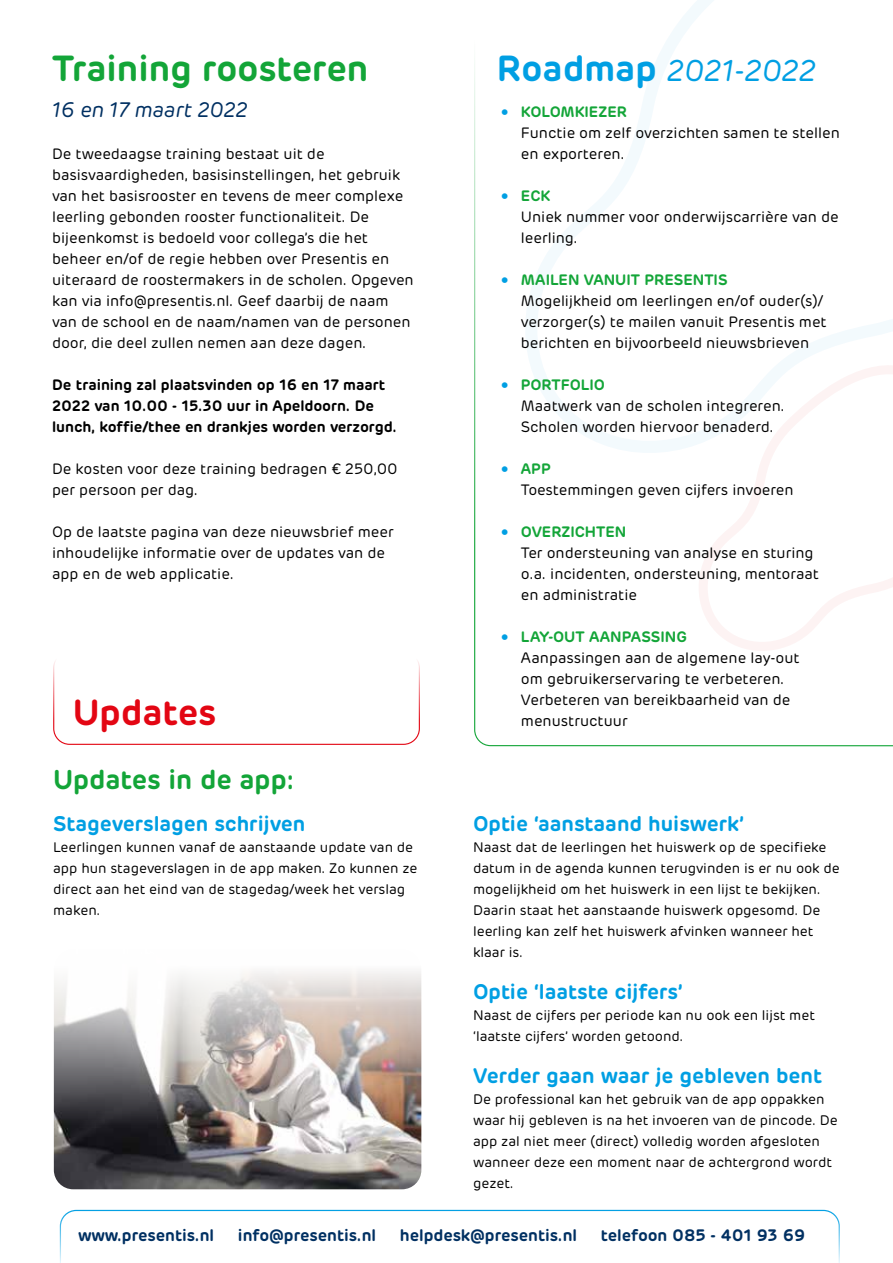
<style>
.page{position:relative;width:893px;height:1263px;background:#fff}
.page>*{position:absolute;margin:0;border:0;box-sizing:border-box;transform-origin:0 0}
.t1{font:600 36px "Rubrik";color:#13a538}
.t2{font:600 36px "Rubrik";letter-spacing:-.005em;color:#e30613}
.t3{font:italic 30px "Rubrik";color:#009fe3}
.t4{font:600 27px "Rubrik";color:#13a538}
.t5{font:600 21px "Rubrik";color:#009fe3}
.t6{font:italic 21px "Rubrik";color:#003062}
.t7{font:600 16.5px "Rubrik";color:#003062}
.t8{font:15px/21px "Rubrik";color:#000}
.t9{font:600 15px/21px "Rubrik";color:#000}
.t10{font:13.8px/21px "Rubrik";color:#000}
.s1{font-weight:600;font-style:normal;font-size:36px}
.s2{font-size:22.5px;color:#009fe3}
.s3{font-weight:600;color:#13a538}
</style>
<div class="page">
<svg style="left:474px;top:62px;width:419px;height:685px"></svg>
<svg style="left:59px;top:1209px;width:781px;height:54px"></svg>
<svg style="left:504px;top:0;width:389px;height:476px"></svg>
<svg style="left:685px;top:357px;width:208px;height:308px"></svg>
<div style="left:53px;top:651px;width:367px;height:94px;border:1px solid #e30613;border-radius:16px"></div>
<img style="left:54px;top:971px;width:367px;height:218px">
<h1 class="t1" style="left:52px;top:46px;width:318px">Training roosteren</h1>
<h2 class="t3" style="left:497px;top:53px;width:321px"><span class="s1">Roadmap</span> 2021-2022</h2>
<h3 class="t6" style="left:52px;top:98px;width:197px">16 en 17 maart 2022</h3>
<p class="t8" style="left:521px;top:102px;width:320px;text-indent:-21px"><span class="s2">•</span> <span class="s3">KOLOMKIEZER<br></span>Functie om zelf overzichten samen te stellen en exporteren.</p>
<p class="t8" style="left:521px;top:186px;width:319px;text-indent:-21px"><span class="s2">•</span> <span class="s3">ECK<br></span>Uniek nummer voor onderwijscarrière van de leerling.</p>
<p class="t8" style="left:521px;top:270px;width:307px;text-indent:-21px"><span class="s2">•</span> <span class="s3">MAILEN VANUIT PRESENTIS<br></span>Mogelijkheid om leerlingen en/of ouder(s)/ verzorger(s) te mailen vanuit Presentis met berichten en bijvoorbeeld nieuwsbrieven</p>
<p class="t8" style="left:521px;top:375px;width:265px;text-indent:-21px"><span class="s2">•</span> <span class="s3">PORTFOLIO<br></span>Maatwerk van de scholen integreren.<br>Scholen worden hiervoor benaderd.</p>
<p class="t8" style="left:521px;top:459px;width:274px;text-indent:-21px"><span class="s2">•</span> <span class="s3">APP<br></span>Toestemmingen geven cijfers invoeren</p>
<p class="t8" style="left:521px;top:522px;width:300px;text-indent:-21px"><span class="s2">•</span> <span class="s3">OVERZICHTEN<br></span>Ter ondersteuning van analyse en sturing o.a. incidenten, ondersteuning, mentoraat en administratie</p>
<p class="t8" style="left:521px;top:627px;width:280px;text-indent:-21px"><span class="s2">•</span> <span class="s3">LAY-OUT AANPASSING<br></span>Aanpassingen aan de algemene lay-out om gebruikerservaring te verbeteren.<br>Verbeteren van bereikbaarheid van de menustructuur</p>
<p class="t8" style="left:52px;top:144px;width:363px">De tweedaagse training bestaat uit de basisvaardigheden, basisinstellingen, het gebruik van het basisrooster en tevens de meer complexe leerling gebonden rooster functionaliteit. De bijeenkomst is bedoeld voor collega’s die het beheer en/of de regie hebben over Presentis en uiteraard de roostermakers in de scholen. Opgeven kan via info@presentis.nl. Geef daarbij de naam van de school en de naam/namen van de personen door, die deel zullen nemen aan deze dagen.</p>
<p class="t9" style="left:52px;top:374px;width:346px">De training zal plaatsvinden op 16 en 17 maart<br>2022 van 10.00 - 15.30 uur in Apeldoorn. De lunch, koffie/thee en drankjes worden verzorgd.</p>
<p class="t8" style="left:52px;top:459px;width:347px">De kosten voor deze training bedragen € 250,00 per persoon per dag.</p>
<p class="t8" style="left:52px;top:522px;width:343px">Op de laatste pagina van deze nieuwsbrief meer inhoudelijke informatie over de updates van de app en de web applicatie.</p>
<h1 class="t2" style="left:73px;top:689px;width:145px">Updates</h1>
<h3 class="t4" style="left:53px;top:762px;width:242px">Updates in de app:</h3>
<h3 class="t5" style="left:53px;top:810px;width:254px">Stageverslagen schrijven</h3>
<p class="t10" style="left:53px;top:837px;width:366px">Leerlingen kunnen vanaf de aanstaande update van de app hun stageverslagen in de app maken. Zo kunnen ze direct aan het eind van de stagedag/week het verslag maken.</p>
<h3 class="t5" style="left:473px;top:810px;width:273px">Optie ‘aanstaand huiswerk’</h3>
<p class="t10" style="left:473px;top:837px;width:368px">Naast dat de leerlingen het huiswerk op de specifieke datum in de agenda kunnen terugvinden is er nu ook de mogelijkheid om het huiswerk in een lijst te bekijken.<br>Daarin staat het aanstaande huiswerk opgesomd. De leerling kan zelf het huiswerk afvinken wanneer het klaar is.</p>
<h3 class="t5" style="left:473px;top:978px;width:211px">Optie ‘laatste cijfers’</h3>
<p class="t10" style="left:473px;top:1005px;width:343px">Naast de cijfers per periode kan nu ook een lijst met ‘laatste cijfers’ worden getoond.</p>
<h3 class="t5" style="left:473px;top:1062px;width:350px">Verder gaan waar je gebleven bent</h3>
<p class="t10" style="left:473px;top:1089px;width:366px">De professional kan het gebruik van de app oppakken waar hij gebleven is na het invoeren van de pincode. De app zal niet meer (direct) volledig worden afgesloten wanneer deze een moment naar de achtergrond wordt gezet.</p>
<p class="t7" style="left:78px;top:1224px;width:137px">www.presentis.nl</p>
<p class="t7" style="left:238px;top:1224px;width:140px">info@presentis.nl</p>
<p class="t7" style="left:400px;top:1224px;width:179px">helpdesk@presentis.nl</p>
<p class="t7" style="left:601px;top:1224px;width:206px">telefoon 085 - 401 93 69</p>
</div>
